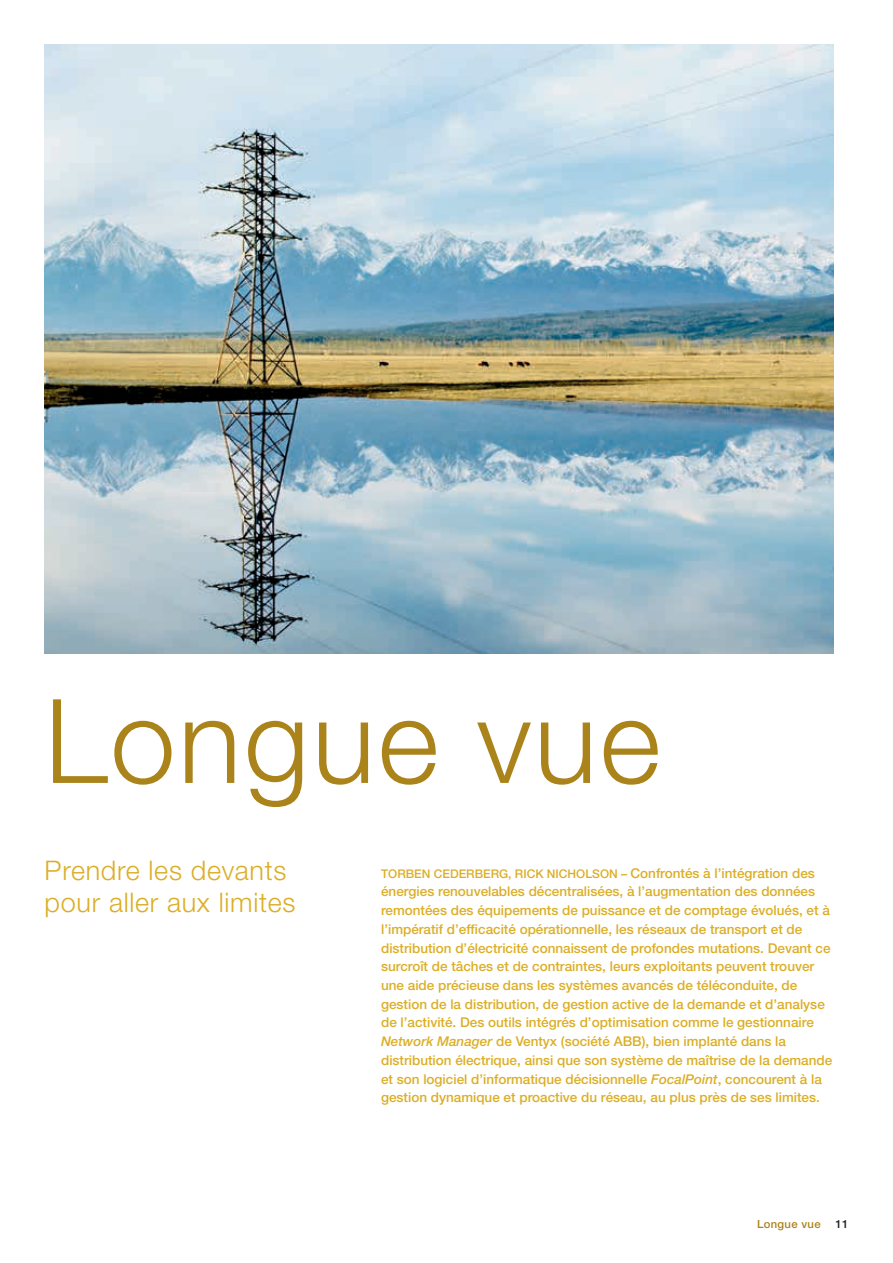
<style>
.page{position:relative;width:893px;height:1263px;background:#fff}
.page>*{position:absolute;margin:0;border:0;box-sizing:border-box;transform-origin:0 0}
.t1{font:300 117px "Helvetica Neue";letter-spacing:.025em;color:#aa831b}
.t2{font:300 27px/31.5px "Helvetica Neue";letter-spacing:.025em;color:#dcae26}
.t3{font:500 13.5px/18.8px "Helvetica Neue";color:#dcae26}
.t4{font:500 12px "Helvetica Neue";color:#dcae26}
.t5{font:500 11.25px "Helvetica Neue";letter-spacing:.03em;color:#aa831b}
.t6{font:500 11.25px "Helvetica Neue";color:#231f20}
.s1{font-size:13.5px}
.s2{font-style:italic}
</style>
<div class="page">
<img style="left:45px;top:45px;width:788px;height:608px">
<h1 class="t1" style="left:45px;top:670px;width:617px">Longue vue</h1>
<h2 class="t2" style="left:45px;top:854px;width:252px">Prendre les devants pour aller aux limites</h2>
<p class="t4" style="left:381px;top:866px;width:435px">TORBEN CEDERBERG, RICK NICHOLSON – <span class="s1">Confrontés à l’intégration des</span></p>
<p class="t3" style="left:381px;top:882px;width:453px">énergies renouvelables décentralisées, à l’augmentation des données remontées des équipements de puissance et de comptage évolués, et à l’impératif d’efficacité opérationnelle, les réseaux de transport et de distribution d’électricité connaissent de profondes mutations. Devant ce surcroît de tâches et de contraintes, leurs exploitants peuvent trouver une aide précieuse dans les systèmes avancés de téléconduite, de gestion de la distribution, de gestion active de la demande et d’analyse de l’activité. Des outils intégrés d’optimisation comme le gestionnaire <span class="s2">Network Manager</span> de Ventyx (société ABB), bien implanté dans la distribution électrique, ainsi que son système de maîtrise de la demande et son logiciel d’informatique décisionnelle <span class="s2">FocalPoint</span>, concourent à la gestion dynamique et proactive du réseau, au plus près de ses limites.</p>
<p class="t5" style="left:757px;top:1217px;width:65px">Longue vue</p>
<p class="t6" style="left:835px;top:1217px;width:14px">11</p>
</div>
